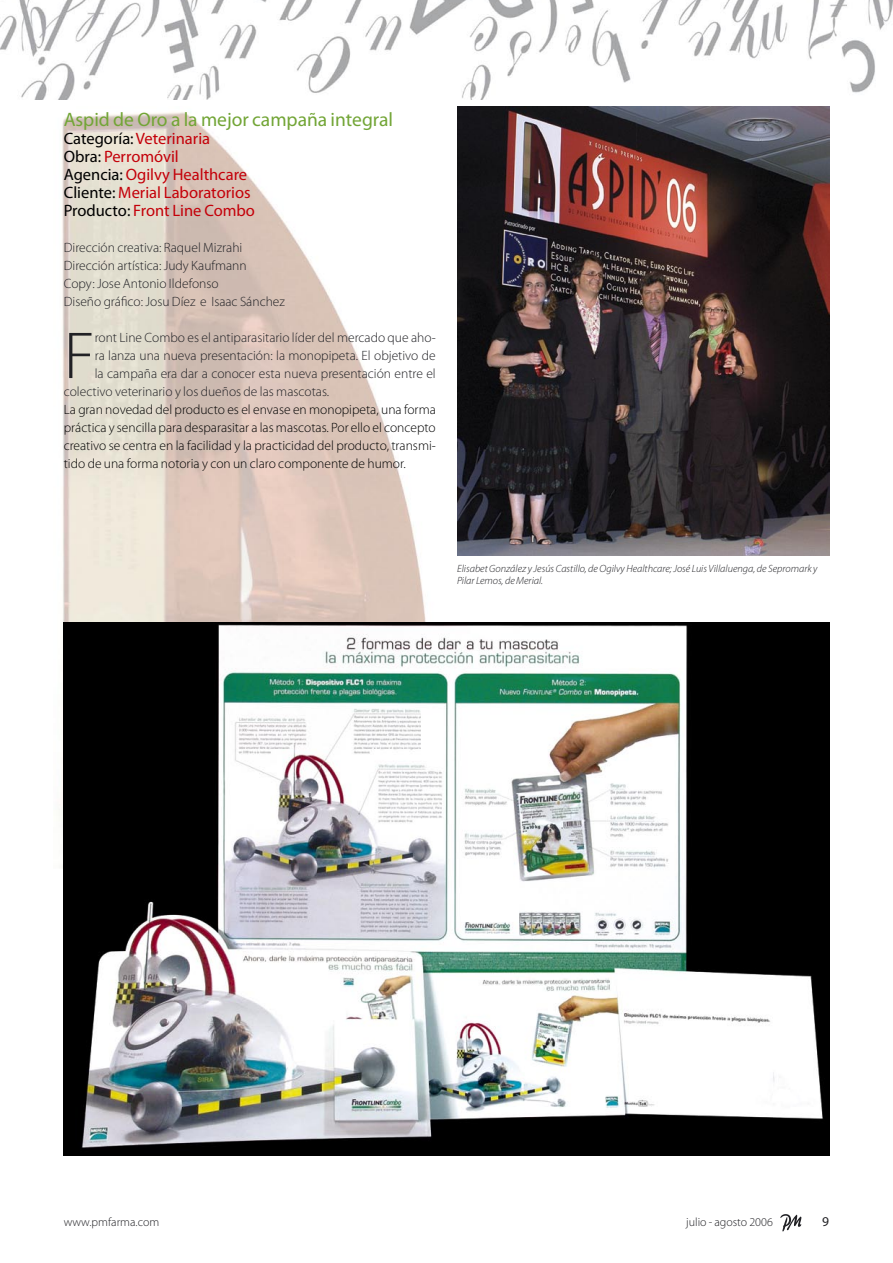
<style>
.page{position:relative;width:893px;height:1263px;background:#fff}
.page>*{position:absolute;margin:0;border:0;box-sizing:border-box;transform-origin:0 0}
.textos_obras{font:300 66.9px "Myriad Pro";color:#212125}
.obra{font:19.5px "Myriad Pro";color:#72a536}
.obra-2{font:16.5px "Myriad Pro";color:#c40009}
.creditos{font:300 13.5px/18px "Myriad Pro";color:#000;text-align:justify}
.textos_obras-2{font:300 13.5px "Myriad Pro";color:#212125}
.creditos-2{font:300 13.5px "Myriad Pro";color:#212125}
.t1{font:13.5px "Myriad Pro";color:#212125}
.t2{font:300 12px "Myriad Pro";color:#212125}
.pie_de_foto{font:italic 300 10.5px/12.6px "Myriad Pro";color:#212125}
.s1{color:#000}
</style>
<div class="page">
<img style="left:0;top:0;width:893px;height:99px">
<svg style="left:780px;top:1214px;width:21px;height:17px"></svg>
<img style="left:60px;top:112px;width:366px;height:756px">
<img style="left:457px;top:106px;width:372px;height:449px">
<img style="left:64px;top:622px;width:765px;height:533px">
<p class="obra" style="left:64px;top:109px;width:331px">Aspid de Oro a la mejor campaña integral</p>
<p class="obra-2" style="left:64px;top:129px;width:148px"><span class="s1">Categoría:</span> Veterinaria</p>
<p class="obra-2" style="left:64px;top:147px;width:117px"><span class="s1">Obra:</span> Perromóvil</p>
<p class="obra-2" style="left:64px;top:165px;width:185px"><span class="s1">Agencia:</span> Ogilvy Healthcare</p>
<p class="obra-2" style="left:64px;top:183px;width:188px"><span class="s1">Cliente:</span> Merial Laboratorios</p>
<p class="obra-2" style="left:64px;top:201px;width:193px"><span class="s1">Producto:</span> Front Line Combo</p>
<p class="creditos-2" style="left:64px;top:240px;width:180px">Dirección creativa: Raquel Mizrahi</p>
<p class="creditos-2" style="left:64px;top:258px;width:184px">Dirección artística: Judy Kaufmann</p>
<p class="creditos-2" style="left:64px;top:276px;width:156px">Copy: Jose Antonio Ildefonso</p>
<p class="creditos-2" style="left:64px;top:294px;width:223px">Diseño gráfico: Josu Díez e Isaac Sánchez</p>
<p class="textos_obras" style="left:64px;top:319px;width:32px">F</p>
<p class="textos_obras-2" style="left:95px;top:330px;width:343px">ront Line Combo es el antiparasitario líder del mercado que aho-</p>
<p class="textos_obras-2" style="left:95px;top:348px;width:343px">ra lanza una nueva presentación: la monopipeta. El objetivo de</p>
<p class="textos_obras-2" style="left:95px;top:366px;width:343px">la campaña era dar a conocer esta nueva presentación entre el</p>
<p class="textos_obras-2" style="left:64px;top:384px;width:267px">colectivo veterinario y los dueños de las mascotas.</p>
<p class="creditos" style="left:64px;top:401px;width:374px">La gran novedad del producto es el envase en monopipeta, una forma práctica y sencilla para desparasitar a las mascotas. Por ello el concepto creativo se centra en la facilidad y la practicidad del producto, transmi&shy;tido de una forma notoria y con un claro componente de humor.</p>
<p class="pie_de_foto" style="left:457px;top:562px;width:362px">Elisabet González y Jesús Castillo, de Ogilvy Healthcare; José Luis Villaluenga, de Sepromark y<br>Pilar Lemos, de Merial.</p>
<p class="t2" style="left:64px;top:1216px;width:97px">www.pmfarma.com</p>
<p class="t2" style="left:686px;top:1216px;width:88px">julio - agosto 2006</p>
<p class="t1" style="left:822px;top:1214px;width:8px">9</p>
</div>
